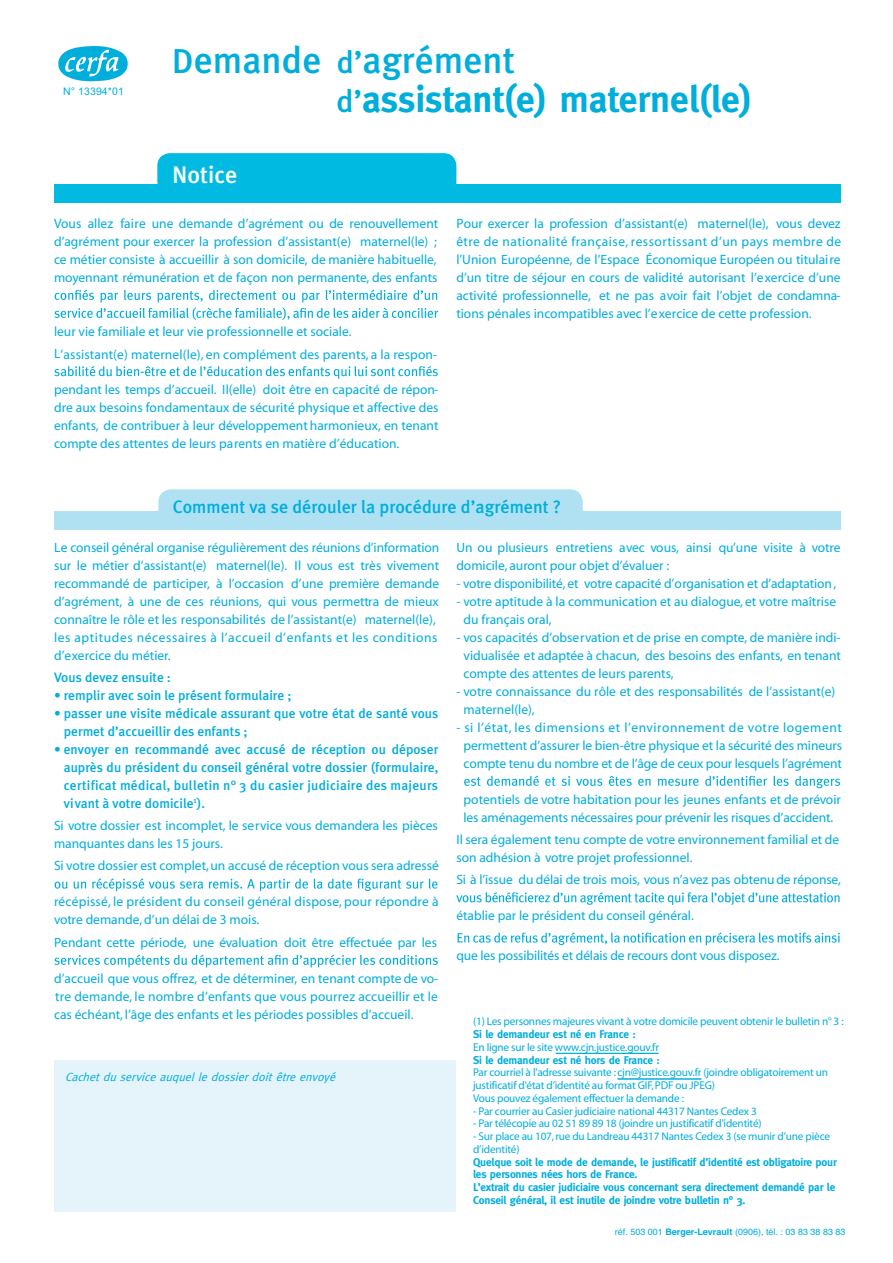
<style>
.page{position:relative;width:893px;height:1263px;background:#fff}
.page>*{position:absolute;margin:0;border:0;box-sizing:border-box;transform-origin:0 0}
.t1{font:700 37.5px "Meta";color:#00aedc}
.t2{font:500 37.5px "Meta Plus";color:#00aedc}
.t3{font:500 24px "Meta Plus";color:#fff}
.t4{font:500 18px "Meta Plus";color:#00aedc}
.t5{font:13.5px/18px "Meta Plus";color:#00aedc}
.t6{font:500 13.5px/18px "Meta Plus";color:#00aedc}
.t7{font:italic 12px "Meta";color:#00aedc}
.t8{font:700 11.25px/12.8px "Meta";letter-spacing:-.02em;color:#00aedc}
.t9{font:11.25px/12.8px "Meta Plus";letter-spacing:-.02em;color:#00aedc}
.t10{font:italic 11.25px/12.8px "Meta Plus";letter-spacing:-.02em;color:#00aedc}
.t11{font:700 11.25px "Meta Plus";letter-spacing:-.02em;color:#00aedc}
.t12{font:10.5px "Arial";letter-spacing:.01em;color:#00aedc}
.t13{font:9px "Helvetica";color:#00aedc}
.s1{font-size:34.5px}
.s2{font-size:31.5px}
.s3{font-family:"Meta Plus";font-weight:500;font-size:31.5px}
.s4{font-style:normal}
.s5{font-weight:700}
</style>
<div class="page">
<div style="left:54px;top:1060px;width:401px;height:152px;background:#e4f4fa"></div>
<div style="left:54px;top:512px;width:787px;height:18px;background:#afe1f3"></div>
<div style="left:157px;top:153px;width:299px;height:41px;background:#00bae2;border-radius:13px"></div>
<svg style="left:54px;top:290px;width:384px;height:30px"></svg>
<svg style="left:54px;top:366px;width:384px;height:13px"></svg>
<div style="left:54px;top:184px;width:787px;height:18px;background:#00bae2"></div>
<svg style="left:55px;top:878px;width:382px;height:13px"></svg>
<svg style="left:54px;top:954px;width:384px;height:13px"></svg>
<svg style="left:464px;top:775px;width:376px;height:13px"></svg>
<svg style="left:456px;top:892px;width:384px;height:13px"></svg>
<svg style="left:458px;top:932px;width:382px;height:13px"></svg>
<div style="left:158px;top:489px;width:425px;height:36px;background:#afe1f3;border-radius:13px"></div>
<svg style="left:58px;top:46px;width:70px;height:35px"></svg>
<hr style="left:556px;top:1053px;width:102px;height:1px;background:#00aedc">
<hr style="left:618px;top:1079px;width:83px;height:1px;background:#00aedc">
<p class="t12" style="left:63px;top:85px;width:62px">N° 13394*01</p>
<h1 class="t2" style="left:172px;top:47px;width:345px"><span class="s1">D</span>emande <span class="s2">d’</span>agrément</h1>
<h1 class="t1" style="left:337px;top:86px;width:417px"><span class="s3">d’</span>assistant(e) maternel(le)</h1>
<h2 class="t3" style="left:172px;top:166px;width:67px">Notice</h2>
<p class="t5" style="left:54px;top:216px;width:386px">Vous allez faire une demande d’agrément ou de renouvellement d’agrément pour exercer la profession d’assistant(e) maternel(le) ; ce métier consiste à accueillir à son domicile, de manière habituelle, moyennant rémunération et de façon non permanente, des enfants</p>
<p class="t5" style="left:54px;top:321px;width:385px;line-height:22.8px">leur vie familiale et leur vie professionnelle et sociale.<br>L’assistant(e) maternel(le), en complément des parents, a la respon-</p>
<p class="t5" style="left:54px;top:382px;width:386px;text-align:justify">pendant les temps d’accueil. Il(elle) doit être en capacité de répon&shy;dre aux besoins fondamentaux de sécurité physique et affective des enfants, de contribuer à leur développement harmonieux, en tenant compte des attentes de leurs parents en matière d’éducation.</p>
<p class="t5" style="left:456px;top:216px;width:387px;text-align:justify">Pour exercer la profession d’assistant(e) maternel(le), vous devez être de nationalité française, ressortissant d’un pays membre de l’Union Européenne, de l’Espace Économique Européen ou titulaire d’un titre de séjour en cours de validité autorisant l’exercice d’une activité professionnelle, et ne pas avoir fait l’objet de condamna&shy;tions pénales incompatibles avec l’exercice de cette profession.</p>
<h3 class="t4" style="left:173px;top:500px;width:390px">Comment va se dérouler la procédure d’agrément ?</h3>
<p class="t5" style="left:54px;top:540px;width:387px">Le conseil général organise régulièrement des réunions d’information sur le métier d’assistant(e) maternel(le). Il vous est très vivement recommandé de participer, à l’occasion d’une première demande d’agrément, à une de ces réunions, qui vous permettra de mieux connaître le rôle et les responsabilités de l’assistant(e) maternel(le), les aptitudes nécessaires à l’accueil d’enfants et les conditions d’exercice du métier.</p>
<p class="t6" style="left:54px;top:670px;width:119px">Vous devez ensuite :</p>
<p class="t6" style="left:54px;top:688px;width:239px">• remplir avec soin le présent formulaire ;</p>
<p class="t6" style="left:64px;top:706px;width:376px;text-indent:-10px">• passer une visite médicale assurant que votre état de santé vous permet d’accueillir des enfants ;</p>
<p class="t6" style="left:64px;top:742px;width:376px;text-align:justify;text-indent:-10px">• envoyer en recommandé avec accusé de réception ou déposer auprès du président du conseil général votre dossier (formulaire, certificat médical, bulletin n° 3 du casier judiciaire des majeurs vivant à votre domicile<sup>1</sup>).</p>
<p class="t5" style="left:54px;top:818px;width:385px">Si votre dossier est incomplet, le service vous demandera les pièces manquantes dans les 15 jours.</p>
<p class="t5" style="left:54px;top:858px;width:387px">Si votre dossier est complet, un accusé de réception vous sera adressé</p>
<p class="t5" style="left:54px;top:894px;width:386px">récépissé, le président du conseil général dispose, pour répondre à votre demande, d’un délai de 3 mois.</p>
<p class="t5" style="left:54px;top:934px;width:385px">Pendant cette période, une évaluation doit être effectuée par les</p>
<p class="t5" style="left:54px;top:970px;width:386px;text-align:justify">d’accueil que vous offrez, et de déterminer, en tenant compte de vo&shy;tre demande, le nombre d’enfants que vous pourrez accueillir et le cas échéant, l’âge des enfants et les périodes possibles d’accueil.</p>
<p class="t7" style="left:65px;top:1072px;width:274px">Cachet du service auquel le dossier doit être envoyé</p>
<p class="t5" style="left:456px;top:539px;width:386px">Un ou plusieurs entretiens avec vous, ainsi qu’une visite à votre domicile, auront pour objet d’évaluer :</p>
<p class="t5" style="left:456px;top:575px;width:381px">- votre disponibilité, et votre capacité d’organisation et d’adaptation ,</p>
<p class="t5" style="left:464px;top:593px;width:374px;text-indent:-7px">- votre aptitude à la communication et au dialogue, et votre maîtrise du français oral,</p>
<p class="t5" style="left:464px;top:629px;width:379px;text-align:justify;text-indent:-7px">- vos capacités d’observation et de prise en compte, de manière indi&shy;vidualisée et adaptée à chacun, des besoins des enfants, en tenant compte des attentes de leurs parents,</p>
<p class="t5" style="left:464px;top:683px;width:373px;text-indent:-7px">- votre connaissance du rôle et des responsabilités de l’assistant(e) maternel(le),</p>
<p class="t5" style="left:456px;top:719px;width:387px;text-align:center">- si l’état, les dimensions et l’environnement de votre logement permettent d’assurer le bien-être physique et la sécurité des mineurs compte tenu du nombre et de l’âge de ceux pour lesquels l’agrément</p>
<p class="t5" style="left:464px;top:791px;width:379px">potentiels de votre habitation pour les jeunes enfants et de prévoir les aménagements nécessaires pour prévenir les risques d’accident.</p>
<p class="t5" style="left:456px;top:832px;width:384px">Il sera également tenu compte de votre environnement familial et de son adhésion à votre projet professionnel.</p>
<p class="t5" style="left:456px;top:872px;width:386px">Si à l’issue du délai de trois mois, vous n’avez pas obtenu de réponse,</p>
<p class="t5" style="left:456px;top:908px;width:239px">établie par le président du conseil général.</p>
<p class="t5" style="left:456px;top:948px;width:325px">que les possibilités et délais de recours dont vous disposez.</p>
<p class="t9" style="left:473px;top:1016px;width:372px">(1) Les personnes majeures vivant à votre domicile peuvent obtenir le bulletin n° 3 :</p>
<p class="t8" style="left:473px;top:1029px;width:164px">Si le demandeur est né en France :</p>
<p class="t9" style="left:473px;top:1042px;width:187px">En ligne sur le site www.cjn.justice.gouv.fr</p>
<p class="t8" style="left:473px;top:1054px;width:188px">Si le demandeur est né hors de France :</p>
<p class="t10" style="left:473px;top:1067px;width:357px"><span class="s4">Par courriel à l'adresse suivante : cjn@justice.gouv.fr</span> (joindre obligatoirement un justificatif d'état d’identité au format GIF, PDF ou JPEG)</p>
<p class="t11" style="left:473px;top:1094px;width:212px">Vous pouvez également effectuer la demande :</p>
<p class="t9" style="left:473px;top:1105px;width:285px">- Par courrier au Casier judiciaire national 44317 Nantes Cedex 3</p>
<p class="t10" style="left:473px;top:1118px;width:290px"><span class="s4">- Par télécopie au 02 51 89 89 18</span> (joindre un justificatif d'identité)</p>
<p class="t9" style="left:473px;top:1131px;width:358px">- Sur place au 107, rue du Landreau 44317 Nantes Cedex 3 (se munir d’une pièce d’identité)</p>
<p class="t8" style="left:473px;top:1156px;width:365px">Quelque soit le mode de demande, le justificatif d’identité est obligatoire pour les personnes nées hors de France.<br>L’extrait du casier judiciaire vous concernant sera directement demandé par le Conseil général, il est inutile de joindre votre bulletin n° 3.</p>
<p class="t13" style="left:615px;top:1229px;width:232px">réf. 503 001 <span class="s5">Berger-Levrault</span> (0906), tél. : 03 83 38 83 83</p>
</div>
